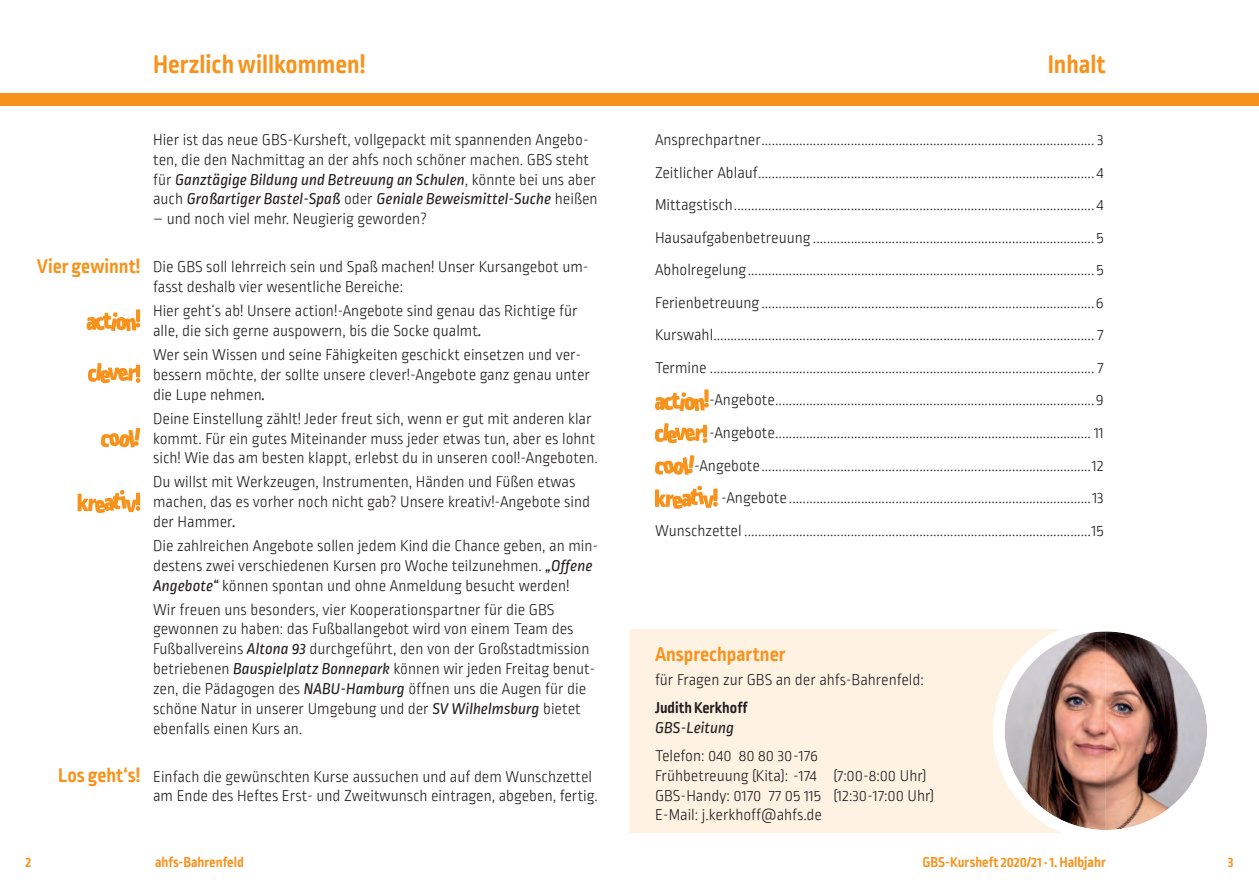
<style>
.page{position:relative;width:1259px;height:893px;background:#fff}
.page>*{position:absolute;margin:0;border:0;box-sizing:border-box;transform-origin:0 0}
.t1{font:700 27px "Ropa Soft Pro";color:#f7931d}
.t2{font:700 21px "Ropa Soft Pro";color:#f7931d}
.t3{font:300 16.5px/19.8px "Ropa Soft Pro";color:#231f20}
.t4{font:700 16.5px "Ropa Soft Pro";color:#231f20}
.t5{font:italic 16.5px "Ropa Soft Pro";color:#231f20}
.t6{font:700 15px "Ropa Soft Pro";color:#f7931d}
.s1{font-weight:400;font-style:italic}
</style>
<div class="page">
<svg style="left:655px;top:392px;width:54px;height:19px"></svg>
<svg style="left:704px;top:389px;width:4px;height:13px"></svg>
<div style="left:0;top:94px;width:1259px;height:12px;background:#f7931d"></div>
<svg style="left:655px;top:423px;width:52px;height:20px"></svg>
<svg style="left:655px;top:455px;width:39px;height:20px"></svg>
<div style="left:629px;top:629px;width:431px;height:204px;background:#fef2e3"></div>
<img style="left:1004px;top:631px;width:201px;height:199px">
<div style="left:993px;top:620px;width:225px;height:222px;border:12px solid #fff;border-radius:50%"></div>
<svg style="left:87px;top:312px;width:53px;height:19px"></svg>
<hr style="left:136px;top:309px;width:4px;height:13px;background:#f7931d">
<svg style="left:88px;top:363px;width:52px;height:20px"></svg>
<svg style="left:101px;top:428px;width:39px;height:20px"></svg>
<svg style="left:78px;top:490px;width:62px;height:23px"></svg>
<svg style="left:655px;top:486px;width:63px;height:23px"></svg>
<h1 class="t1" style="left:153px;top:49px;width:214px">Herzlich willkommen!</h1>
<h1 class="t1" style="left:1047px;top:49px;width:60px">Inhalt</h1>
<p class="t2" style="left:37px;top:254px;width:105px">Vier gewinnt!</p>
<p class="t2" style="left:58px;top:763px;width:84px">Los geht‘s!</p>
<p class="t3" style="left:153px;top:131px;width:446px">Hier ist das neue GBS-Kursheft, vollgepackt mit spannenden Angebo&shy;ten, die den Nachmittag an der ahfs noch schöner machen. GBS steht für <span class="s1">Ganztägige Bildung und Betreuung an Schulen</span>, könnte bei uns aber auch <span class="s1">Großartiger Bastel-Spaß</span> oder <span class="s1">Geniale Beweismittel-Suche</span> heißen</p>
<p class="t3" style="left:153px;top:210px;width:275px">– und noch viel mehr. Neugierig geworden?</p>
<p class="t3" style="left:153px;top:258px;width:437px">Die GBS soll lehrreich sein und Spaß machen! Unser Kursangebot um&shy;fasst deshalb vier wesentliche Bereiche:</p>
<p class="t3" style="left:153px;top:302px;width:426px">Hier geht‘s ab! Unsere action!-Angebote sind genau das Richtige für alle, die sich gerne auspowern, bis die Socke qualmt<span class="s1">.</span></p>
<p class="t3" style="left:153px;top:346px;width:438px">Wer sein Wissen und seine Fähigkeiten geschickt einsetzen und ver&shy;bessern möchte, der sollte unsere clever!-Angebote ganz genau unter die Lupe nehmen<span class="s1">.</span></p>
<p class="t3" style="left:153px;top:409px;width:446px">Deine Einstellung zählt! Jeder freut sich, wenn er gut mit anderen klar kommt. Für ein gutes Miteinander muss jeder etwas tun, aber es lohnt sich! Wie das am besten klappt, erlebst du in unseren cool!-Angeboten.</p>
<p class="t3" style="left:153px;top:473px;width:438px">Du willst mit Werkzeugen, Instrumenten, Händen und Füßen etwas machen, das es vorher noch nicht gab? Unsere kreativ!-Angebote sind der Hammer<span class="s1">.</span></p>
<p class="t3" style="left:153px;top:537px;width:447px">Die zahlreichen Angebote sollen jedem Kind die Chance geben, an min&shy;destens zwei verschiedenen Kursen pro Woche teilzunehmen. <span class="s1">„Offene<br>Angebote“</span> können spontan und ohne Anmeldung besucht werden!</p>
<p class="t3" style="left:153px;top:600px;width:444px">Wir freuen uns besonders, vier Kooperationspartner für die GBS gewonnen zu haben: das Fußballangebot wird von einem Team des Fußballvereins <span class="s1">Altona 93</span> durchgeführt, den von der Großstadtmission betriebenen <span class="s1">Bauspielplatz Bonnepark</span> können wir jeden Freitag benut&shy;zen, die Pädagogen des <span class="s1">NABU-Hamburg</span> öffnen uns die Augen für die schöne Natur in unserer Umgebung und der <span class="s1">SV Wilhelmsburg</span> bietet ebenfalls einen Kurs an.</p>
<p class="t3" style="left:153px;top:767px;width:446px">Einfach die gewünschten Kurse aussuchen und auf dem Wunschzettel am Ende des Heftes Erst- und Zweitwunsch eintragen, abgeben, fertig.</p>
<p class="t3" style="left:655px;top:124px;width:450px;line-height:32.5px;text-align:right">Ansprechpartner ................................................................................................. 3<br>Zeitlicher Ablauf .................................................................................................. 4<br>Mittagstisch ......................................................................................................... 4<br>Hausaufgabenbetreuung .................................................................................. 5<br>Abholregelung ..................................................................................................... 5<br>Ferienbetreuung .................................................................................................6<br>Kurswahl ............................................................................................................... 7<br>Termine ................................................................................................................ 7 -Angebote .............................................................................................9 -Angebote ............................................................................................ 11 -Angebote ................................................................................................12 -Angebote ........................................................................................13<br>Wunschzettel .....................................................................................................15</p>
<p class="t2" style="left:655px;top:642px;width:132px">Ansprechpartner</p>
<p class="t3" style="left:655px;top:670px;width:270px">für Fragen zur GBS an der ahfs-Bahrenfeld:</p>
<p class="t4" style="left:655px;top:698px;width:94px">Judith Kerkhoff</p>
<p class="t5" style="left:655px;top:718px;width:81px">GBS-Leitung</p>
<p class="t3" style="left:655px;top:747px;width:281px">Telefon: 040 80 80 30 -176<br>Frühbetreuung (Kita): -174 (7:00-8:00 Uhr)<br>GBS-Handy: 0170 77 05 115 (12:30-17:00 Uhr)<br>E-Mail: j.kerkhoff@ahfs.de</p>
<p class="t6" style="left:26px;top:854px;width:7px">2</p>
<p class="t6" style="left:155px;top:854px;width:90px">ahfs-Bahrenfeld</p>
<p class="t6" style="left:922px;top:854px;width:185px">GBS-Kursheft 2020/21 · 1. Halbjahr</p>
<p class="t6" style="left:1227px;top:854px;width:7px">3</p>
</div>
